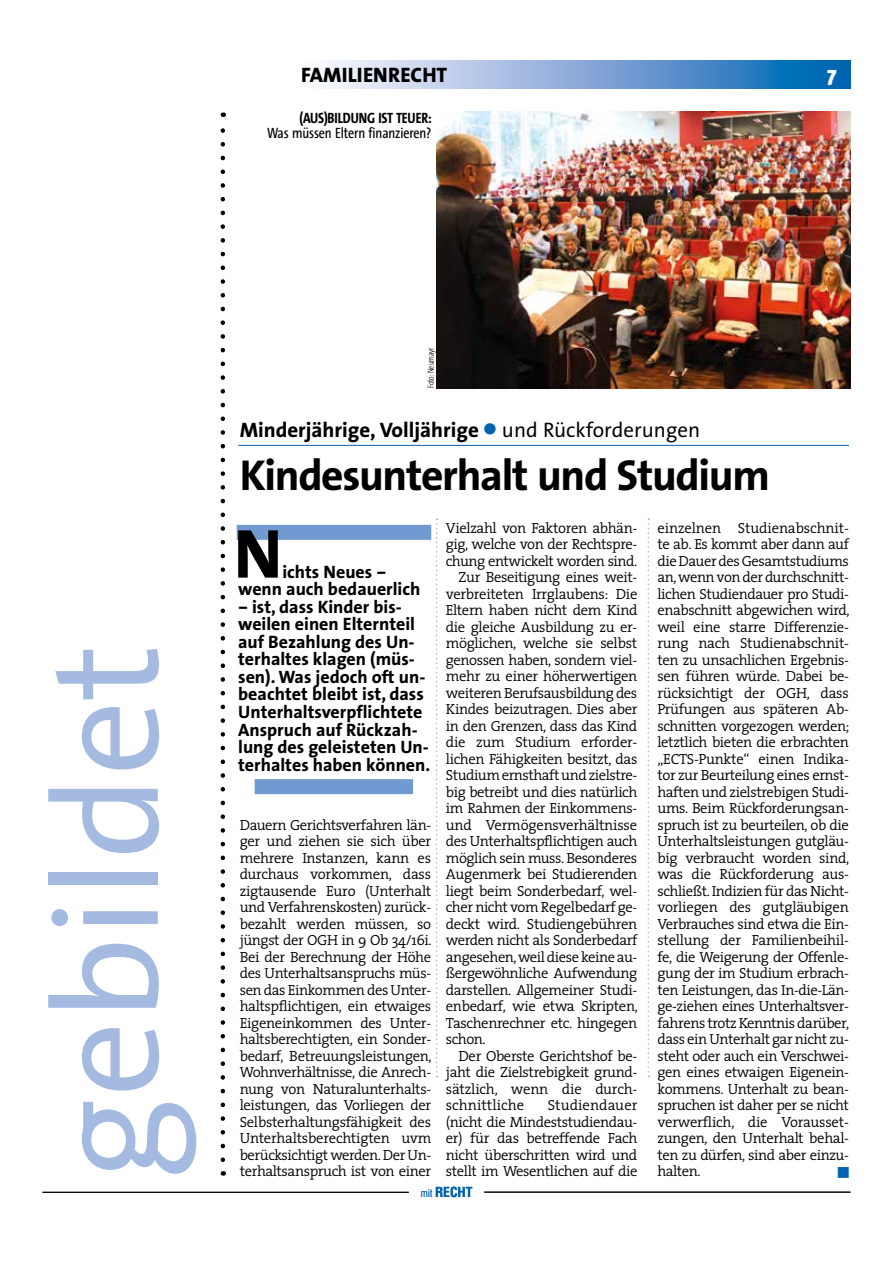
<style>
.page{position:relative;width:893px;height:1263px;background:#fff}
.page>*{position:absolute;margin:0;border:0;box-sizing:border-box;transform-origin:0 0}
.t1{font:150px "The Sans Correspondence";color:#a4bae1}
.t2{font:700 70.05px "The Sans Correspondence";color:#000}
.t3{font:700 43.5px "The Sans Correspondence";letter-spacing:-.03em;color:#000}
.t4{font:700 21px "The Sans Correspondence";color:#000}
.t5{font:800 21px "The Sans";color:#000}
.t6{font:900 21px "Meta Plus";color:#fff}
.t7{font:700 18px/17.5px "The Sans Correspondence";color:#000;text-align:center}
.t8{font:15px "The Sans Condensed";letter-spacing:-.01em;color:#000}
.t9{font:700 15px "The Sans Condensed";letter-spacing:-.01em;color:#000}
.t10{font:300 14.7px/16.5px "The Serif";letter-spacing:-.025em;color:#000;text-align:justify}
.t11{font:300 14.7px "The Serif";letter-spacing:.005em;color:#000}
.t12{font:14.7px "Zapf Dingbats";color:#0063af}
.t13{font:700 condensed 13.5px "Helvetica";color:#0063af}
.t14{font:300 9px "The Sans Condensed";letter-spacing:-.01em;color:#000;scale:.9 1}
.s1{color:#0063af}
.s2{font-weight:400}
.s3{font-weight:300;font-size:10.5px}
</style>
<div class="page">
<hr style="left:43px;top:1192px;width:366px;height:1px;background:#000">
<hr style="left:484px;top:1192px;width:366px;height:1px;background:#000">
<svg style="left:327px;top:60px;width:523px;height:28px;background:#7da8d6"></svg>
<svg style="left:221px;top:113px;width:4px;height:1047px"></svg>
<hr style="left:238px;top:445px;width:611px;height:1px;background:#0063af">
<svg style="left:436px;top:518px;width:2px;height:559px"></svg>
<svg style="left:648px;top:518px;width:1px;height:559px"></svg>
<div style="left:255px;top:779px;width:158px;height:15px;background:#709ad1"></div>
<div style="left:237px;top:525px;width:194px;height:15px;background:#709ad1"></div>
<img style="left:437px;top:112px;width:413px;height:276px">
<h3 class="t5" style="left:301px;top:57px;width:147px">FAMILIENRECHT</h3>
<h3 class="t6" style="left:827px;top:62px;width:11px">7</h3>
<p class="t9" style="left:299px;top:109px;width:134px">(AUS)BILDUNG IST TEUER:</p>
<p class="t8" style="left:267px;top:125px;width:166px">Was müssen Eltern finanzieren?</p>
<h1 class="t1" style="left:26px;top:1179px;width:536px;rotate:-90deg">gebildet</h1>
<p class="t14" style="left:426px;top:388px;width:46px;rotate:-90deg">Foto: Neumayr</p>
<h3 class="t4" style="left:240px;top:418px;width:462px">Minderjährige, Volljährige <span class="s1">●</span> <span class="s2">und Rückforderungen</span></h3>
<h3 class="t3" style="left:240px;top:451px;width:532px">Kindesunterhalt und Studium</h3>
<p class="t10" style="left:446px;top:519px;width:193px">Vielzahl von Faktoren abhän-</p>
<p class="t10" style="left:446px;top:535px;width:193px">gig, welche von der Rechtspre-</p>
<p class="t10" style="left:446px;top:552px;width:193px">chung entwickelt worden sind.</p>
<p class="t10" style="left:459px;top:568px;width:180px">Zur Beseitigung eines weit-</p>
<p class="t10" style="left:446px;top:585px;width:193px">verbreiteten Irrglaubens: Die</p>
<p class="t10" style="left:446px;top:601px;width:193px">Eltern haben nicht dem Kind</p>
<p class="t10" style="left:446px;top:618px;width:193px">die gleiche Ausbildung zu er-</p>
<p class="t10" style="left:446px;top:634px;width:193px">möglichen, welche sie selbst</p>
<p class="t10" style="left:446px;top:651px;width:193px">genossen haben, sondern viel-</p>
<p class="t10" style="left:446px;top:667px;width:193px">mehr zu einer höherwertigen</p>
<p class="t10" style="left:446px;top:684px;width:193px">weiteren Berufsausbildung des</p>
<p class="t10" style="left:446px;top:700px;width:193px">Kindes beizutragen. Dies aber</p>
<p class="t10" style="left:446px;top:717px;width:193px">in den Grenzen, dass das Kind</p>
<p class="t10" style="left:446px;top:733px;width:193px">die zum Studium erforder-</p>
<p class="t10" style="left:446px;top:750px;width:193px">lichen Fähigkeiten besitzt, das</p>
<p class="t10" style="left:446px;top:766px;width:193px">Studium ernsthaft und zielstre-</p>
<p class="t10" style="left:446px;top:783px;width:193px">big betreibt und dies natürlich</p>
<p class="t10" style="left:446px;top:799px;width:193px">im Rahmen der Einkommens-</p>
<p class="t10" style="left:446px;top:816px;width:193px">und Vermögensverhältnisse</p>
<p class="t10" style="left:446px;top:832px;width:193px">des Unterhaltspflichtigen auch</p>
<p class="t10" style="left:446px;top:849px;width:193px">möglich sein muss. Besonderes</p>
<p class="t10" style="left:446px;top:865px;width:193px">Augenmerk bei Studierenden</p>
<p class="t10" style="left:446px;top:882px;width:193px">liegt beim Sonderbedarf, wel-</p>
<p class="t10" style="left:446px;top:898px;width:193px">cher nicht vom Regelbedarf ge-</p>
<p class="t10" style="left:446px;top:915px;width:193px">deckt wird. Studiengebühren</p>
<p class="t10" style="left:446px;top:931px;width:193px">werden nicht als Sonderbedarf</p>
<p class="t10" style="left:446px;top:948px;width:193px">angesehen, weil diese keine au-</p>
<p class="t10" style="left:446px;top:964px;width:193px">ßergewöhnliche Aufwendung</p>
<p class="t10" style="left:446px;top:981px;width:193px">darstellen. Allgemeiner Studi-</p>
<p class="t10" style="left:446px;top:997px;width:194px">enbedarf, wie etwa Skripten,</p>
<p class="t10" style="left:446px;top:1014px;width:193px">Taschenrechner etc. hingegen</p>
<p class="t10" style="left:446px;top:1030px;width:41px">schon.</p>
<p class="t10" style="left:459px;top:1047px;width:180px">Der Oberste Gerichtshof be-</p>
<p class="t10" style="left:446px;top:1063px;width:193px">jaht die Zielstrebigkeit grund-</p>
<p class="t10" style="left:446px;top:1080px;width:193px">sätzlich, wenn die durch-</p>
<p class="t11" style="left:446px;top:1093px;width:80px">schnittliche</p>
<p class="t10" style="left:657px;top:519px;width:194px">einzelnen Studienabschnit&shy;te ab. Es kommt aber dann auf die Dauer des Gesamtstudiums an, wenn von der durchschnitt&shy;lichen Studiendauer pro Studi&shy;enabschnitt abgewichen wird, weil eine starre Differenzie&shy;rung nach Studienabschnit&shy;ten zu unsachlichen Ergebnis&shy;sen führen würde. Dabei be&shy;rücksichtigt der OGH, dass Prüfungen aus späteren Ab&shy;schnitten vorgezogen werden; letztlich bieten die erbrachten „ECTS-Punkte“ einen Indika&shy;tor zur Beurteilung eines ernst&shy;haften und zielstrebigen Studi&shy;ums. Beim Rückforderungsan&shy;spruch ist zu beurteilen, ob die Unterhaltsleistungen gutgläu&shy;big verbraucht worden sind, was die Rückforderung aus&shy;schließt. Indizien für das Nicht&shy;vorliegen des gutgläubigen Verbrauches sind etwa die Ein&shy;stellung der Familienbeihil&shy;fe, die Weigerung der Offenle&shy;gung der im Studium erbrach&shy;ten Leistungen, das In-die-Län&shy;ge-ziehen eines Unterhaltsver&shy;fahrens trotz Kenntnis darüber, dass ein Unterhalt gar nicht zu&shy;steht oder auch ein Verschwei&shy;gen eines etwaigen Eigenein&shy;kommens. Unterhalt zu bean&shy;spruchen ist daher per se nicht verwerflich, die Vorausset&shy;zungen, den Unterhalt behal&shy;ten zu dürfen, sind aber einzu&shy;halten.</p>
<h2 class="t2" style="left:234px;top:515px;width:50px">N</h2>
<p class="t7" style="left:238px;top:563px;width:184px">ichts Neues –<br>wenn auch bedauerlich</p>
<p class="t7" style="left:238px;top:598px;width:194px;text-align:left">– ist, dass Kinder bis&shy;weilen einen Elternteil auf Bezahlung des Un&shy;terhaltes klagen (müs&shy;sen). Was jedoch oft un&shy;beachtet bleibt ist, dass<br>Unterhaltsverpflichtete<br>Anspruch auf Rückzah&shy;lung des geleisteten Un&shy;terhaltes haben können.</p>
<p class="t10" style="left:240px;top:816px;width:194px">Dauern Gerichtsverfahren län&shy;ger und ziehen sie sich über mehrere Instanzen, kann es durchaus vorkommen, dass zigtausende Euro (Unterhalt und Verfahrenskosten) zurück&shy;bezahlt werden müssen, so jüngst der OGH in 9 Ob 34/16i.<br>Bei der Berechnung der Höhe des Unterhaltsanspruchs müs&shy;sen das Einkommen des Unter&shy;haltspflichtigen, ein etwaiges Eigeneinkommen des Unter&shy;haltsberechtigten, ein Sonder&shy;bedarf, Betreuungsleistungen, Wohnverhältnisse, die Anrech&shy;nung von Naturalunterhalts&shy;leistungen, das Vorliegen der Selbsterhaltungsfähigkeit des Unterhaltsberechtigten uvm berücksichtigt werden. Der Un&shy;terhaltsanspruch ist von einer</p>
<p class="t10" style="left:446px;top:1096px;width:193px;text-indent:102px">Studiendauer (nicht die Mindeststudiendau&shy;er) für das betreffende Fach nicht überschritten wird und stellt im Wesentlichen auf die</p>
<p class="t12" style="left:838px;top:1164px;width:13px">■</p>
<p class="t13" style="left:421px;top:1183px;width:53px"><span class="s3">mit</span> RECHT</p>
</div>
